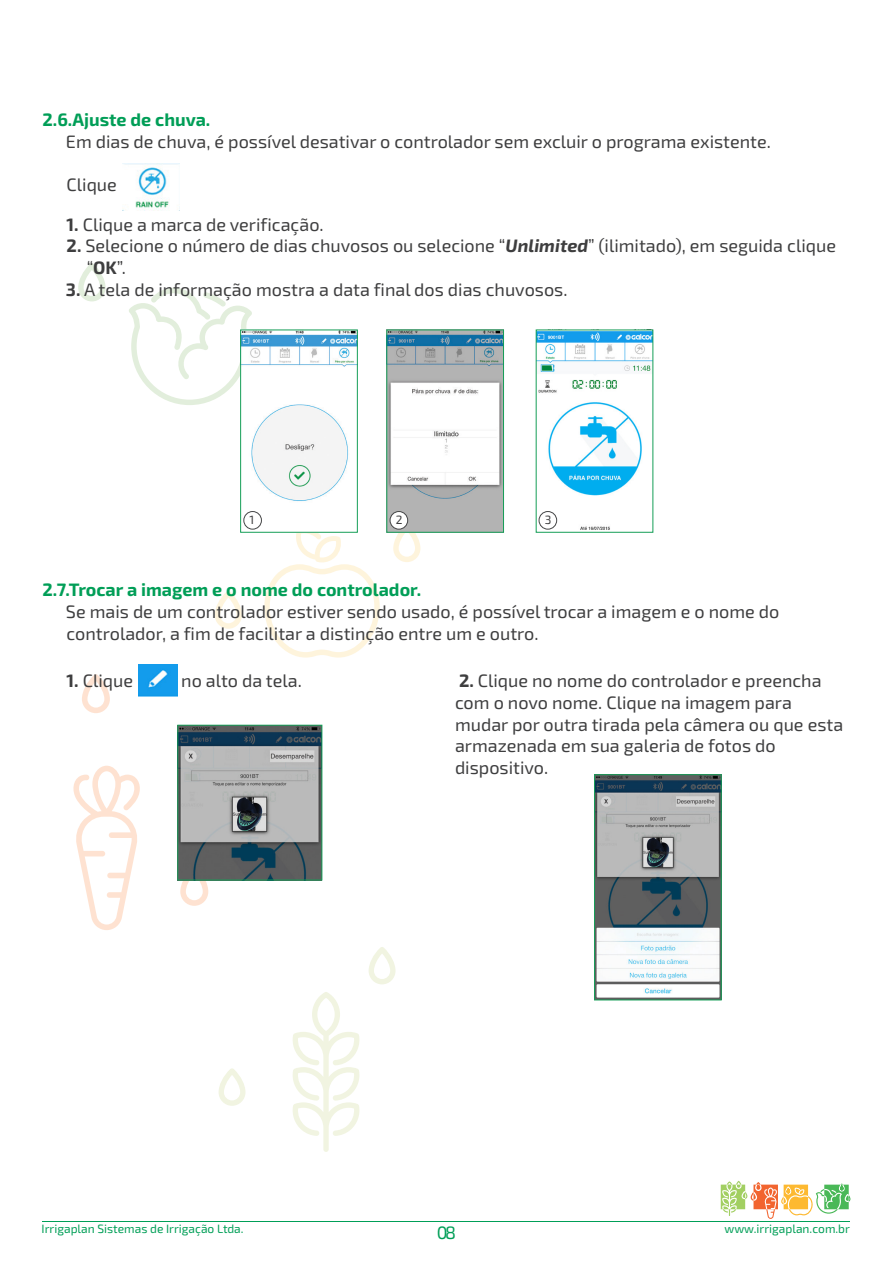
<style>
.page{position:relative;width:893px;height:1263px;background:#fff}
.page>*{position:absolute;margin:0;border:0;box-sizing:border-box;transform-origin:0 0}
.t1{font:18px "Exo 2";color:#3e3e3f}
.t2{font:700 18px "Exo 2";color:#009e57}
.t3{font:18px "Exo 2";color:#009e57}
.t4{font:12.15px "Exo 2";color:#009f57}
.t5{font:12px "Exo 2";color:#3e3e3f}
.s1{font-weight:700}
.s2{font-weight:700;font-style:italic}
</style>
<div class="page">
<svg style="left:369px;top:947px;width:26px;height:37px"></svg>
<svg style="left:219px;top:1068px;width:26px;height:38px"></svg>
<svg style="left:292px;top:992px;width:68px;height:160px"></svg>
<svg style="left:180px;top:880px;width:28px;height:26px"></svg>
<svg style="left:82px;top:674px;width:28px;height:39px"></svg>
<svg style="left:73px;top:766px;width:67px;height:164px"></svg>
<svg style="left:78px;top:263px;width:28px;height:38px"></svg>
<svg style="left:129px;top:288px;width:123px;height:117px"></svg>
<svg style="left:215px;top:591px;width:27px;height:38px"></svg>
<svg style="left:393px;top:533px;width:27px;height:29px"></svg>
<svg style="left:264px;top:533px;width:116px;height:124px"></svg>
<hr style="left:43px;top:1221px;width:807px;height:1px;background:#009f57">
<svg style="left:721px;top:1181px;width:129px;height:38px"></svg>
<img style="left:122px;top:163px;width:57px;height:47px">
<img style="left:242px;top:332px;width:114px;height:198px">
<div style="left:240px;top:330px;width:118px;height:203px;border:1px solid #159e57"></div>
<img style="left:388px;top:332px;width:114px;height:199px">
<div style="left:386px;top:330px;width:118px;height:203px;border:1px solid #159e57"></div>
<img style="left:538px;top:332px;width:113px;height:198px">
<img style="left:139px;top:664px;width:39px;height:32px">
<img style="left:179px;top:727px;width:141px;height:151px">
<div style="left:177px;top:725px;width:145px;height:155px;border:1px solid #159e57"></div>
<img style="left:596px;top:776px;width:124px;height:222px">
<div style="left:594px;top:774px;width:128px;height:226px;border:1px solid #159e57"></div>
<div style="left:244px;top:511px;width:17px;height:18px;background:#fff;border-radius:50%"></div>
<div style="left:243px;top:511px;width:19px;height:18px;border:1px solid #454647;border-radius:50%"></div>
<div style="left:390px;top:511px;width:18px;height:18px;background:#fff;border-radius:50%"></div>
<div style="left:390px;top:511px;width:18px;height:18px;border:1px solid #454647;border-radius:50%"></div>
<div style="left:539px;top:511px;width:18px;height:18px;background:#fff;border-radius:50%"></div>
<div style="left:539px;top:511px;width:18px;height:18px;border:1px solid #454647;border-radius:50%"></div>
<p class="t2" style="left:43px;top:109px;width:169px">2.6.Ajuste de chuva.</p>
<p class="t1" style="left:66px;top:131px;width:706px">Em dias de chuva, é possível desativar o controlador sem excluir o programa existente.</p>
<p class="t1" style="left:67px;top:174px;width:52px">Clique</p>
<p class="t1" style="left:67px;top:214px;width:259px"><span class="s1">1.</span> Clique a marca de verificação.</p>
<p class="t1" style="left:67px;top:236px;width:771px"><span class="s1">2.</span> Selecione o número de dias chuvosos ou selecione “<span class="s2">Unlimited</span>” (ilimitado), em seguida clique</p>
<p class="t1" style="left:87px;top:257px;width:41px">“<span class="s1">OK</span>”.</p>
<p class="t1" style="left:66px;top:279px;width:503px"><span class="s1">3.</span> A tela de informação mostra a data final dos dias chuvosos.</p>
<p class="t5" style="left:250px;top:513px;width:6px">1</p>
<p class="t5" style="left:396px;top:513px;width:8px">2</p>
<p class="t5" style="left:545px;top:513px;width:8px">3</p>
<p class="t2" style="left:43px;top:579px;width:380px">2.7.Trocar a imagem e o nome do controlador.</p>
<p class="t1" style="left:66px;top:601px;width:715px">Se mais de um controlador estiver sendo usado, é possível trocar a imagem e o nome do</p>
<p class="t1" style="left:67px;top:623px;width:473px">controlador, a fim de facilitar a distinção entre um e outro.</p>
<p class="t1" style="left:67px;top:670px;width:68px"><span class="s1">1.</span> Clique</p>
<p class="t1" style="left:181px;top:670px;width:122px">no alto da tela.</p>
<p class="t1" style="left:459px;top:670px;width:364px"><span class="s1">2.</span> Clique no nome do controlador e preencha</p>
<p class="t1" style="left:455px;top:692px;width:338px">com o novo nome. Clique na imagem para</p>
<p class="t1" style="left:455px;top:714px;width:390px">mudar por outra tirada pela câmera ou que esta</p>
<p class="t1" style="left:455px;top:735px;width:322px">armazenada em sua galeria de fotos do</p>
<p class="t1" style="left:455px;top:757px;width:95px">dispositivo.</p>
<p class="t4" style="left:42px;top:1221px;width:203px">Irrigaplan Sistemas de Irrigação Ltda.</p>
<p class="t4" style="left:724px;top:1221px;width:127px">www.irrigaplan.com.br</p>
<p class="t3" style="left:437px;top:1222px;width:21px">08</p>
</div>
